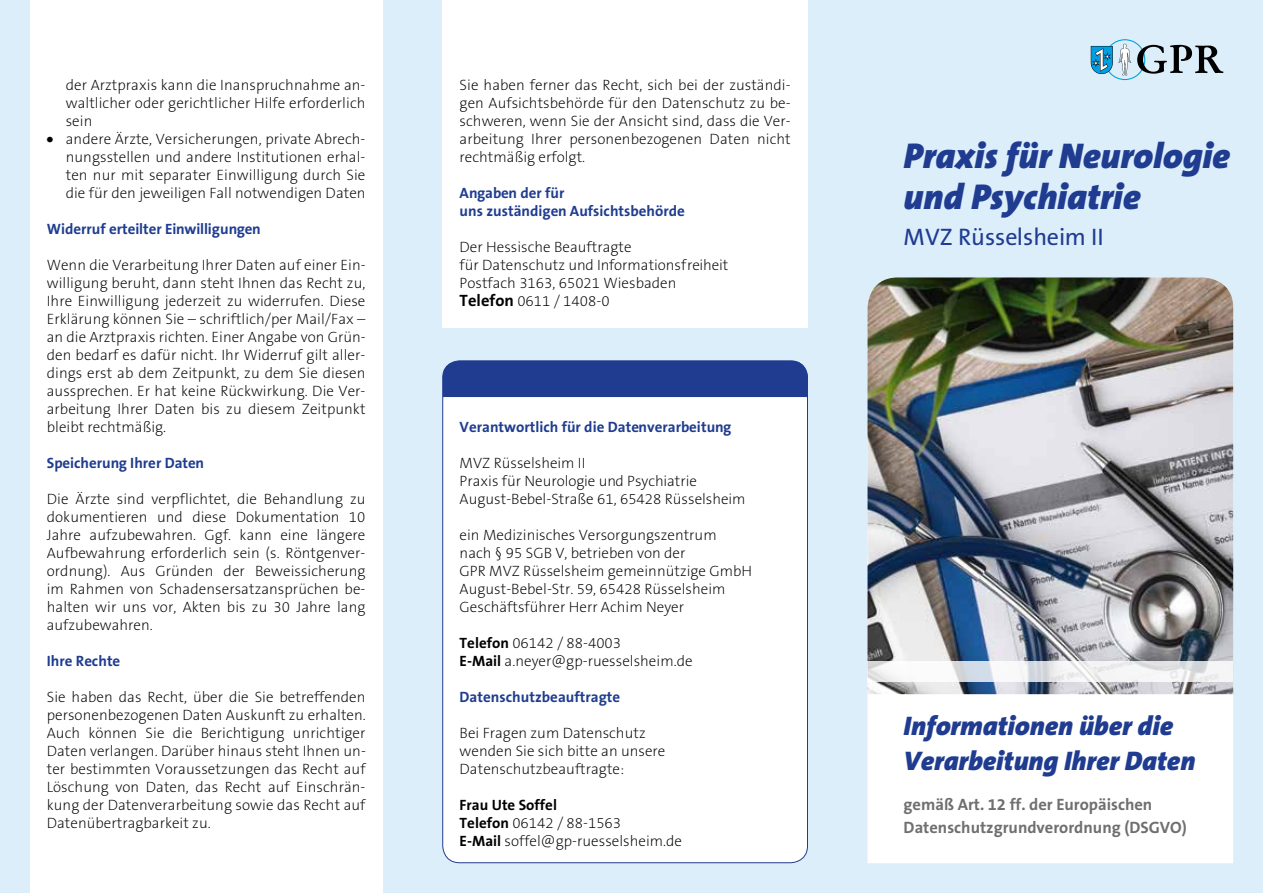
<style>
.page{position:relative;width:1263px;height:893px;background:#ddeefb}
.page>*{position:absolute;margin:0;border:0;box-sizing:border-box;transform-origin:0 0}
.t1{font:italic 900 36px/41.5px "The Sans B9";color:#1f3c90}
.t2{font:italic 900 27px/34.5px "The Sans B9";color:#1f3c90}
.t3{font:24px "The Sans B5 Plain";color:#1f3c90}
.t4{font:700 16.5px/22.5px "The Sans B7";color:#706f6f}
.t5{font:200 15px/18px "The Sans B2";color:#000;text-align:justify}
.t6{font:700 15px/18px "The Sans B7";color:#1f3c90}
.t7{font:700 15px "The Sans B7";color:#000}
.s1{font-family:"The Sans B9";font-weight:900}
.s2{font-family:"The Sans B7";font-weight:700;font-size:16.5px}
.s3{font-family:"The Sans B7";font-weight:700}
</style>
<div class="page">
<div style="left:443px;top:361px;width:364px;height:502px;background:#fff;border-radius:17px"></div>
<div style="left:443px;top:361px;width:365px;height:36px;background:#1f3c90"></div>
<div style="left:867px;top:694px;width:366px;height:169px;background:#fff"></div>
<div style="left:442px;top:0;width:366px;height:328px;background:#fff"></div>
<div style="left:30px;top:0;width:353px;height:893px;background:#fff"></div>
<svg style="left:1091px;top:39px;width:132px;height:41px"></svg>
<img style="left:867px;top:277px;width:366px;height:417px">
<svg style="left:867px;top:661px;width:366px;height:20px;background:#ecedef"></svg>
<p class="t5" style="left:66px;top:77px;width:301px">der Arztpraxis kann die Inanspruchnahme an&shy;waltlicher oder gerichtlicher Hilfe erforderlich sein</p>
<p class="t5" style="left:66px;top:131px;width:301px;text-indent:-19px"><span class="s1">•</span> andere Ärzte, Versicherungen, private Abrech&shy;nungsstellen und andere Institutionen erhal&shy;ten nur mit separater Einwilligung durch Sie die für den jeweiligen Fall notwendigen Daten</p>
<p class="t6" style="left:47px;top:221px;width:216px">Widerruf erteilter Einwilligungen</p>
<p class="t5" style="left:47px;top:257px;width:321px">Wenn die Verarbeitung Ihrer Daten auf einer Ein&shy;willigung beruht, dann steht Ihnen das Recht zu, Ihre Einwilligung jederzeit zu widerrufen. Diese Erklärung können Sie – schriftlich/per Mail/Fax – an die Arztpraxis richten. Einer Angabe von Grün&shy;den bedarf es dafür nicht. Ihr Widerruf gilt aller&shy;dings erst ab dem Zeitpunkt, zu dem Sie diesen aussprechen. Er hat keine Rückwirkung. Die Ver&shy;arbeitung Ihrer Daten bis zu diesem Zeitpunkt bleibt rechtmäßig.</p>
<p class="t6" style="left:47px;top:455px;width:159px">Speicherung Ihrer Daten</p>
<p class="t5" style="left:47px;top:491px;width:320px">Die Ärzte sind verpflichtet, die Behandlung zu dokumentieren und diese Dokumentation 10<br>Jahre aufzubewahren. Ggf. kann eine längere Aufbewahrung erforderlich sein (s. Röntgenver&shy;ordnung). Aus Gründen der Beweissicherung im Rahmen von Schadensersatzansprüchen be&shy;halten wir uns vor, Akten bis zu 30 Jahre lang aufzubewahren.</p>
<p class="t6" style="left:47px;top:653px;width:75px">Ihre Rechte</p>
<p class="t5" style="left:47px;top:689px;width:321px">Sie haben das Recht, über die Sie betreffenden personenbezogenen Daten Auskunft zu erhalten.<br>Auch können Sie die Berichtigung unrichtiger Daten verlangen. Darüber hinaus steht Ihnen un&shy;ter bestimmten Voraussetzungen das Recht auf Löschung von Daten, das Recht auf Einschrän&shy;kung der Datenverarbeitung sowie das Recht auf Datenübertragbarkeit zu.</p>
<p class="t5" style="left:460px;top:77px;width:333px">Sie haben ferner das Recht, sich bei der zuständi&shy;gen Aufsichtsbehörde für den Datenschutz zu be&shy;schweren, wenn Sie der Ansicht sind, dass die Ver&shy;arbeitung Ihrer personenbezogenen Daten nicht rechtmäßig erfolgt.</p>
<p class="t6" style="left:460px;top:185px;width:227px">Angaben der für<br>uns zuständigen Aufsichtsbehörde</p>
<p class="t5" style="left:460px;top:239px;width:270px;text-align:left">Der Hessische Beauftragte<br>für Datenschutz und Informationsfreiheit<br>Postfach 3163, 65021 Wiesbaden<br><span class="s2">Telefon</span> 0611 / 1408-0</p>
<p class="t6" style="left:460px;top:419px;width:273px">Verantwortlich für die Datenverarbeitung</p>
<p class="t5" style="left:460px;top:455px;width:288px;text-align:left">MVZ Rüsselsheim II<br>Praxis für Neurologie und Psychiatrie<br>August-Bebel-Straße 61, 65428 Rüsselsheim</p>
<p class="t5" style="left:460px;top:527px;width:294px;text-align:left">ein Medizinisches Versorgungszentrum nach § 95 SGB V, betrieben von der<br>GPR MVZ Rüsselsheim gemeinnützige GmbH August-Bebel-Str. 59, 65428 Rüsselsheim Geschäftsführer Herr Achim Neyer</p>
<p class="t5" style="left:460px;top:635px;width:235px"><span class="s3">Telefon</span> 06142 / 88-4003<br><span class="s3">E-Mail</span> a.neyer@gp-ruesselsheim.de</p>
<p class="t6" style="left:460px;top:689px;width:162px">Datenschutzbeauftragte</p>
<p class="t5" style="left:460px;top:725px;width:207px;text-align:left">Bei Fragen zum Datenschutz wenden Sie sich bitte an unsere<br>Datenschutzbeauftragte:</p>
<p class="t7" style="left:460px;top:797px;width:99px">Frau Ute Soffel</p>
<p class="t5" style="left:460px;top:815px;width:224px"><span class="s3">Telefon</span> 06142 / 88-1563<br><span class="s3">E-Mail</span> soffel@gp-ruesselsheim.de</p>
<h1 class="t1" style="left:904px;top:137px;width:328px">Praxis für Neurologie und Psychiatrie</h1>
<h3 class="t3" style="left:904px;top:224px;width:202px">MVZ Rüsselsheim II</h3>
<h2 class="t2" style="left:904px;top:710px;width:293px">Informationen über die<br>Verarbeitung Ihrer Daten</h2>
<p class="t4" style="left:904px;top:794px;width:285px">gemäß Art. 12 ff. der Europäischen<br>Datenschutzgrundverordnung (DSGVO)</p>
</div>
